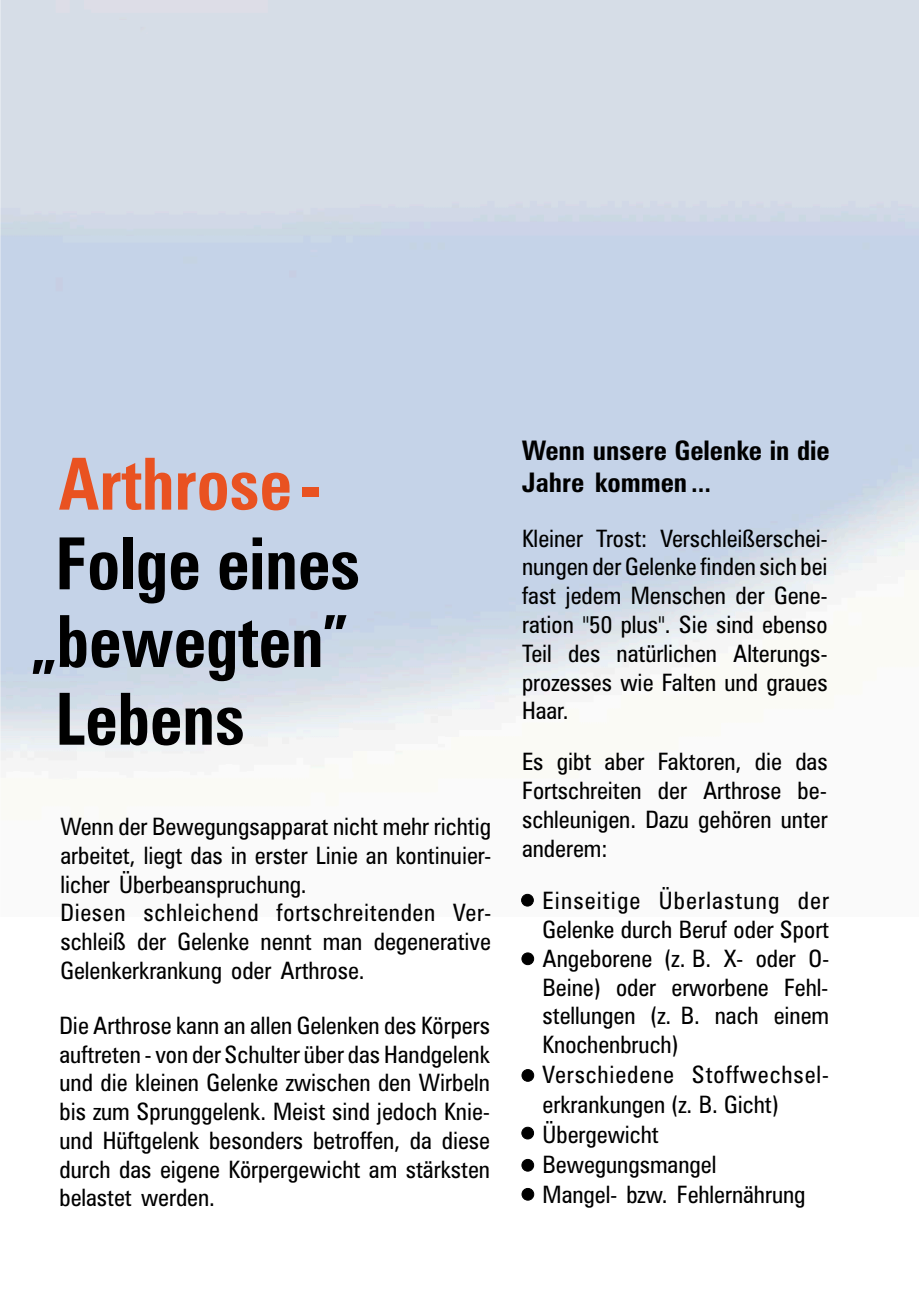
<style>
.page{position:relative;width:919px;height:1310px;background:#fff}
.page>*{position:absolute;margin:0;border:0;box-sizing:border-box;transform-origin:0 0}
.t1{font:700 condensed 72px "Zurich BT";color:#000;scale:.92 1}
.t2{font:700 condensed 72px "Zurich BT";color:#e95221;scale:.92 1}
.t3{font:700 condensed 27px/32.4px "Zurich BT";color:#000}
.t4{font:condensed 24px/28.8px "Zurich BT";color:#000;text-align:justify}
</style>
<div class="page">
<img style="left:0;top:0;width:918px;height:907px">
<div style="left:521px;top:1069px;width:13px;height:12px;background:#000;border:1px solid #000;border-radius:50%"></div>
<div style="left:521px;top:1127px;width:13px;height:12px;background:#000;border:1px solid #000;border-radius:50%"></div>
<div style="left:521px;top:1159px;width:13px;height:12px;background:#000;border:1px solid #000;border-radius:50%"></div>
<div style="left:521px;top:1188px;width:13px;height:12px;background:#000;border:1px solid #000;border-radius:50%"></div>
<div style="left:521px;top:894px;width:12px;height:12px;background:#000;border:1px solid #000;border-radius:50%"></div>
<div style="left:521px;top:952px;width:13px;height:13px;background:#000;border:1px solid #000;border-radius:50%"></div>
<h1 class="t2" style="left:58px;top:455px;width:285px">Arthrose-</h1>
<h1 class="t1" style="left:55px;top:534px;width:333px">Folge eines</h1>
<h1 class="t1" style="left:31px;top:612px;width:347px">„bewegten”</h1>
<h1 class="t1" style="left:55px;top:690px;width:207px">Lebens</h1>
<p class="t4" style="left:60px;top:814px;width:432px;text-align:left">Wenn der Bewegungsapparat nicht mehr richtig arbeitet, liegt das in erster Linie an kontinuier&shy;licher Überbeanspruchung.<br>Diesen schleichend fortschreitenden Ver&shy;schleiß der Gelenke nennt man degenerative Gelenkerkrankung oder Arthrose.</p>
<p class="t4" style="left:59px;top:1013px;width:432px">Die Arthrose kann an allen Gelenken des Körpers auftreten - von der Schulter über das Handgelenk und die kleinen Gelenke zwischen den Wirbeln bis zum Sprunggelenk. Meist sind jedoch Knie&shy;und Hüftgelenk besonders betroffen, da diese durch das eigene Körpergewicht am stärksten belastet werden.</p>
<p class="t3" style="left:522px;top:436px;width:309px">Wenn unsere Gelenke in die<br>Jahre kommen ...</p>
<p class="t4" style="left:522px;top:526px;width:307px">Kleiner Trost: Verschleißerschei&shy;nungen der Gelenke finden sich bei fast jedem Menschen der Gene&shy;ration "50 plus". Sie sind ebenso Teil des natürlichen Alterungs&shy;prozesses wie Falten und graues Haar.</p>
<p class="t4" style="left:522px;top:750px;width:307px">Es gibt aber Faktoren, die das Fortschreiten der Arthrose be&shy;schleunigen. Dazu gehören unter anderem:</p>
<p class="t4" style="left:542px;top:888px;width:288px;text-align:left">Einseitige Überlastung der<br>Gelenke durch Beruf oder Sport<br>Angeborene (z. B. X- oder O-<br>Beine) oder erworbene Fehl&shy;stellungen (z. B. nach einem<br>Knochenbruch)<br>Verschiedene Stoffwechsel&shy;erkrankungen (z. B. Gicht)<br>Übergewicht<br>Bewegungsmangel<br>Mangel- bzw. Fehlernährung</p>
</div>
